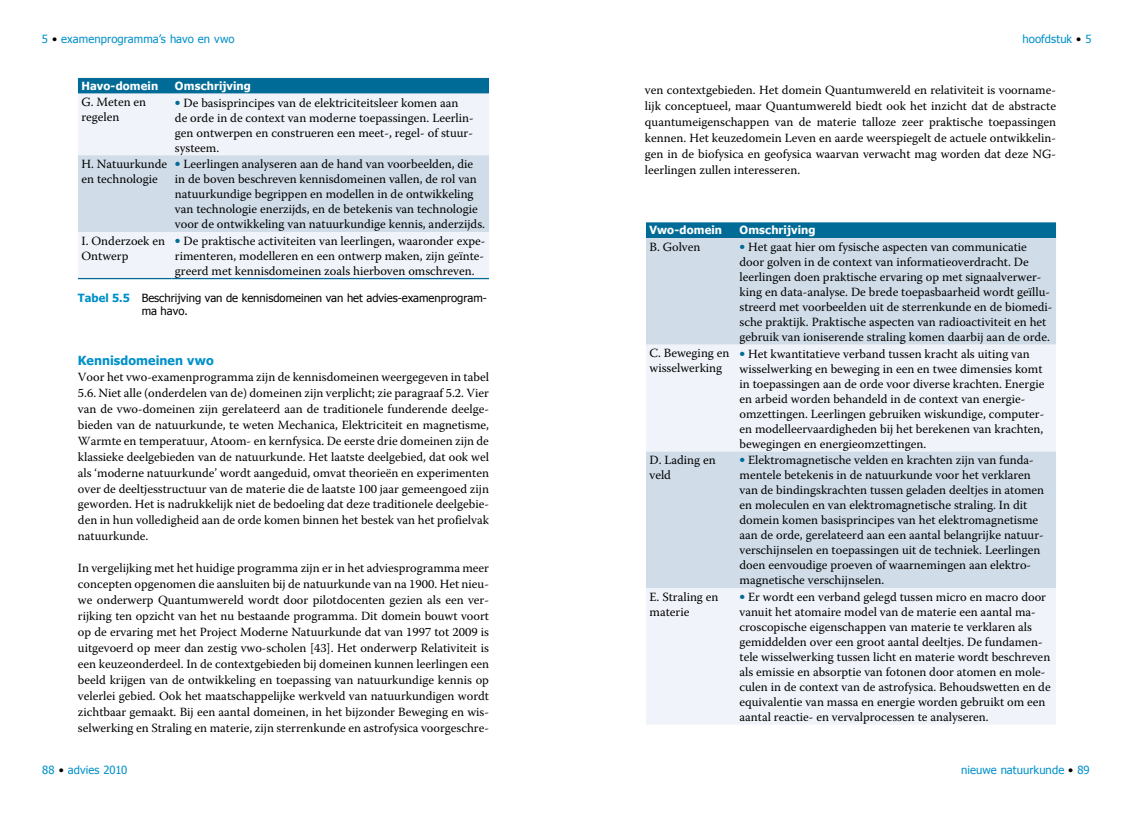
<style>
.page{position:relative;width:1134px;height:815px;background:#fff}
.page>*{position:absolute;margin:0;border:0;box-sizing:border-box;transform-origin:0 0}
.t1{font:12.5px/15px "Warnock Pro";color:#000}
.t2{font:700 12.5px "Tahoma";letter-spacing:.005em;color:#0090c9}
.t3{font:11.25px/13.5px "Tahoma";color:#000}
.t4{font:11.25px "Tahoma";letter-spacing:.005em;color:#0090c9}
.t5{font:700 11.25px "Tahoma";letter-spacing:.01em;color:#fff}
.s1{color:#000}
.s2{font-family:"Tahoma";color:#006b96}
.s3{font-weight:700;color:#0090c9}
</style>
<div class="page">
<div style="left:78px;top:78px;width:411px;height:16px;background:#006b96"></div>
<div style="left:78px;top:94px;width:411px;height:184px;background:#f0f3f9"></div>
<div style="left:78px;top:155px;width:411px;height:77px;background:#d0dce8"></div>
<hr style="left:78px;top:278px;width:93px;height:1px;background:#006b96">
<hr style="left:171px;top:278px;width:318px;height:1px;background:#006b96">
<div style="left:646px;top:222px;width:410px;height:16px;background:#006b96"></div>
<div style="left:646px;top:238px;width:410px;height:107px;background:#d0dce8"></div>
<svg style="left:646px;top:345px;width:410px;height:379px;fill:#f0f3f9"></svg>
<p class="t4" style="left:52px;top:32px;width:184px"><span class="s1">•</span> examenprogramma’s havo en vwo</p>
<p class="t4" style="left:1022px;top:32px;width:61px">hoofdstuk <span class="s1">•</span></p>
<p class="t5" style="left:81px;top:78px;width:78px">Havo-domein</p>
<p class="t5" style="left:175px;top:78px;width:78px">Omschrijving</p>
<p class="t1" style="left:81px;top:95px;width:66px">G. Meten en regelen</p>
<p class="t1" style="left:175px;top:95px;width:300px"><span class="s2">•</span> De basisprincipes van de elektriciteitsleer komen aan de orde in de context van moderne toepassingen. Leerlin&shy;gen ontwerpen en construeren een meet-, regel- of stuur&shy;systeem.</p>
<p class="t1" style="left:81px;top:156px;width:87px">H. Natuurkunde en technologie</p>
<p class="t1" style="left:175px;top:157px;width:312px"><span class="s2">•</span> Leerlingen analyseren aan de hand van voorbeelden, die in de boven beschreven kennisdomeinen vallen, de rol van natuurkundige begrippen en modellen in de ontwikkeling van technologie enerzijds, en de betekenis van technologie voor de ontwikkeling van natuurkundige kennis, anderzijds.</p>
<p class="t1" style="left:81px;top:233px;width:85px">I. Onderzoek en<br>Ontwerp</p>
<p class="t1" style="left:175px;top:233px;width:312px;text-align:justify"><span class="s2">•</span> De praktische activiteiten van leerlingen, waaronder expe&shy;rimenteren, modelleren en een ontwerp maken, zijn geïnte&shy;greerd met kennisdomeinen zoals hierboven omschreven.</p>
<p class="t3" style="left:142px;top:290px;width:347px;text-indent:-64px"><span class="s3">Tabel 5.5</span> Beschrijving van de kennisdomeinen van het advies-examenprogram&shy;ma havo.</p>
<p class="t2" style="left:78px;top:352px;width:137px">Kennisdomeinen vwo</p>
<p class="t1" style="left:78px;top:369px;width:413px;line-height:16px;text-align:justify">Voor het vwo-examenprogramma zijn de kennisdomeinen weergegeven in tabel 5.6. Niet alle (onderdelen van de) domeinen zijn verplicht; zie paragraaf 5.2. Vier van de vwo-domeinen zijn gerelateerd aan de traditionele funderende deelge&shy;bieden van de natuurkunde, te weten Mechanica, Elektriciteit en magnetisme, Warmte en temperatuur, Atoom- en kernfysica. De eerste drie domeinen zijn de klassieke deelgebieden van de natuurkunde. Het laatste deelgebied, dat ook wel als ‘moderne natuurkunde’ wordt aangeduid, omvat theorieën en experimenten over de deeltjesstructuur van de materie die de laatste 100 jaar gemeengoed zijn geworden. Het is nadrukkelijk niet de bedoeling dat deze traditionele deelgebie&shy;den in hun volledigheid aan de orde komen binnen het bestek van het profielvak natuurkunde.</p>
<p class="t1" style="left:78px;top:560px;width:413px;line-height:16px;text-align:justify">In vergelijking met het huidige programma zijn er in het adviesprogramma meer concepten opgenomen die aansluiten bij de natuurkunde van na 1900. Het nieu&shy;we onderwerp Quantumwereld wordt door pilotdocenten gezien als een ver&shy;rijking ten opzicht van het nu bestaande programma. Dit domein bouwt voort op de ervaring met het Project Moderne Natuurkunde dat van 1997 tot 2009 is uitgevoerd op meer dan zestig vwo-scholen [43]. Het onderwerp Relativiteit is een keuzeonderdeel. In de contextgebieden bij domeinen kunnen leerlingen een beeld krijgen van de ontwikkeling en toepassing van natuurkundige kennis op velerlei gebied. Ook het maatschappelijke werkveld van natuurkundigen wordt zichtbaar gemaakt. Bij een aantal domeinen, in het bijzonder Beweging en wis&shy;selwerking en Straling en materie, zijn sterrenkunde en astrofysica voorgeschre-</p>
<p class="t1" style="left:645px;top:82px;width:413px;line-height:16px;text-align:justify">ven contextgebieden. Het domein Quantumwereld en relativiteit is voorname&shy;lijk conceptueel, maar Quantumwereld biedt ook het inzicht dat de abstracte quantumeigenschappen van de materie talloze zeer praktische toepassingen kennen. Het keuzedomein Leven en aarde weerspiegelt de actuele ontwikkelin&shy;gen in de biofysica en geofysica waarvan verwacht mag worden dat deze NG&shy;leerlingen zullen interesseren.</p>
<p class="t5" style="left:649px;top:223px;width:74px">Vwo-domein</p>
<p class="t5" style="left:739px;top:223px;width:78px">Omschrijving</p>
<p class="t1" style="left:649px;top:239px;width:52px">B. Golven</p>
<p class="t1" style="left:739px;top:239px;width:314px"><span class="s2">•</span> Het gaat hier om fysische aspecten van communicatie door golven in de context van informatieoverdracht. De leerlingen doen praktische ervaring op met signaalverwer&shy;king en data-analyse. De brede toepasbaarheid wordt geïllu&shy;streerd met voorbeelden uit de sterrenkunde en de biomedi&shy;sche praktijk. Praktische aspecten van radioactiviteit en het gebruik van ioniserende straling komen daarbij aan de orde.</p>
<p class="t1" style="left:649px;top:346px;width:81px">C. Beweging en wisselwerking</p>
<p class="t1" style="left:739px;top:346px;width:306px"><span class="s2">•</span> Het kwantitatieve verband tussen kracht als uiting van wisselwerking en beweging in een en twee dimensies komt in toepassingen aan de orde voor diverse krachten. Energie en arbeid worden behandeld in de context van energie&shy;omzettingen. Leerlingen gebruiken wiskundige, computer&shy;en modelleervaardigheden bij het berekenen van krachten, bewegingen en energieomzettingen.</p>
<p class="t1" style="left:649px;top:452px;width:68px">D. Lading en veld</p>
<p class="t1" style="left:739px;top:453px;width:306px"><span class="s2">•</span> Elektromagnetische velden en krachten zijn van funda&shy;mentele betekenis in de natuurkunde voor het verklaren van de bindingskrachten tussen geladen deeltjes in atomen en moleculen en van elektromagnetische straling. In dit domein komen basisprincipes van het elektromagnetisme aan de orde, gerelateerd aan een aantal belangrijke natuur&shy;verschijnselen en toepassingen uit de techniek. Leerlingen doen eenvoudige proeven of waarnemingen aan elektro&shy;magnetische verschijnselen.</p>
<p class="t1" style="left:649px;top:589px;width:71px">E. Straling en materie</p>
<p class="t1" style="left:739px;top:589px;width:313px"><span class="s2">•</span> Er wordt een verband gelegd tussen micro en macro door vanuit het atomaire model van de materie een aantal ma&shy;croscopische eigenschappen van materie te verklaren als gemiddelden over een groot aantal deeltjes. De fundamen&shy;tele wisselwerking tussen licht en materie wordt beschreven als emissie en absorptie van fotonen door atomen en mole&shy;culen in de context van de astrofysica. Behoudswetten en de equivalentie van massa en energie worden gebruikt om een aantal reactie- en vervalprocessen te analyseren.</p>
<p class="t4" style="left:42px;top:762px;width:87px">88 <span class="s1">•</span> advies 2010</p>
<p class="t4" style="left:961px;top:762px;width:130px">nieuwe natuurkunde <span class="s1">•</span> 89</p>
</div>
